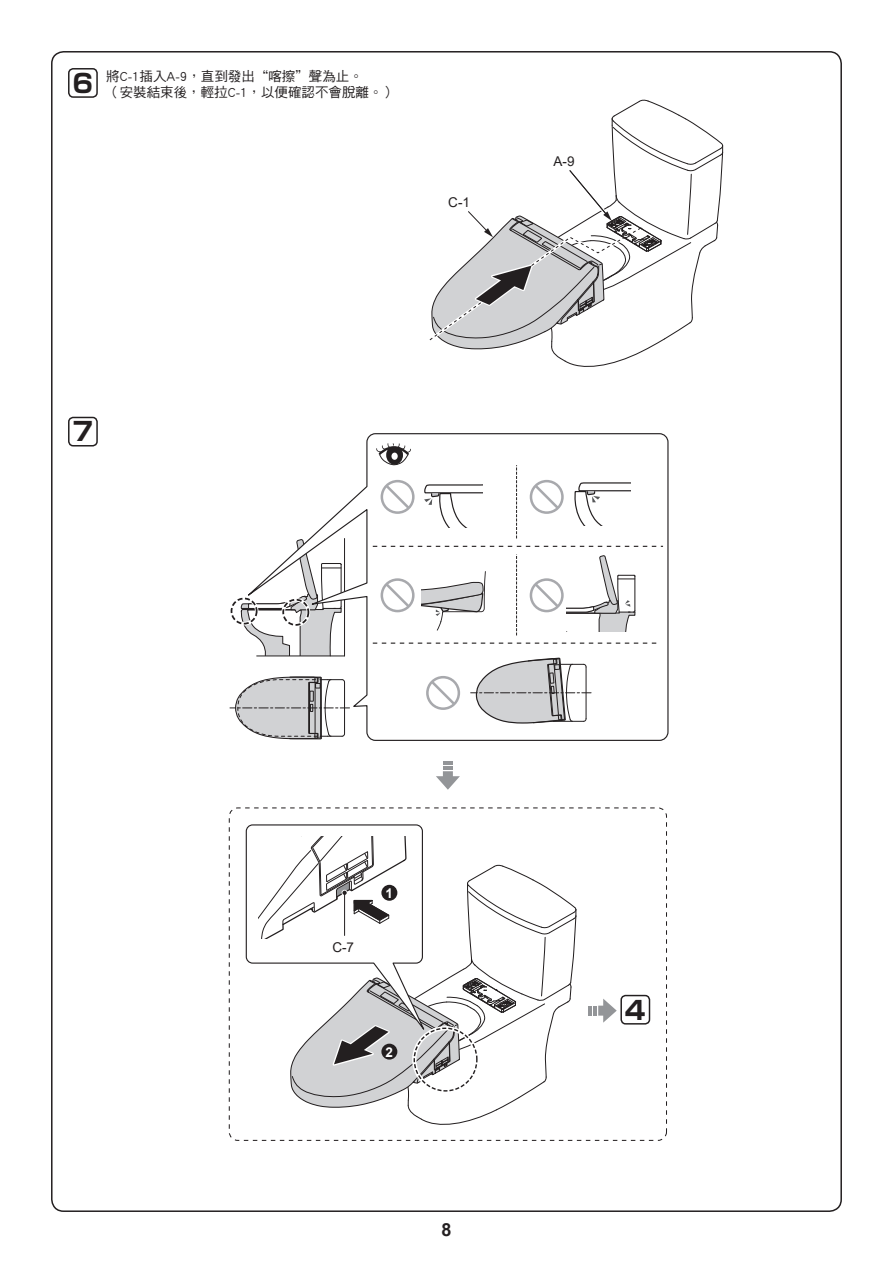
<style>
.page{position:relative;width:893px;height:1263px;background:#fff}
.page>*{position:absolute;margin:0;border:0;box-sizing:border-box;transform-origin:0 0}
.t1{font:700 25.5px "Shin Go Pro";color:#231f20}
.t2{font:700 18px "Arial";color:#231f20}
.t3{font:13.5px/15.8px "DF Hei Std W5";color:#231f20}
.t4{font:13.5px "Arial";color:#231f20}
.t5{font:700 13.5px "Arial";color:#fff}
</style>
<div class="page">
<div style="left:68px;top:417px;width:30px;height:29px;border:1px solid #231f20;border-radius:5px"></div>
<svg style="left:233px;top:433px;width:436px;height:308px"></svg>
<svg style="left:424px;top:475px;width:58px;height:52px"></svg>
<svg style="left:381px;top:480px;width:34px;height:34px"></svg>
<svg style="left:530px;top:473px;width:100px;height:52px"></svg>
<svg style="left:373px;top:546px;width:290px;height:1px"></svg>
<svg style="left:516px;top:465px;width:1px;height:73px"></svg>
<svg style="left:373px;top:554px;width:287px;height:175px"></svg>
<svg style="left:376px;top:443px;width:35px;height:22px"></svg>
<svg style="left:245px;top:824px;width:332px;height:301px"></svg>
<svg style="left:436px;top:771px;width:24px;height:19px"></svg>
<svg style="left:443px;top:762px;width:10px;height:3px"></svg>
<hr style="left:443px;top:766px;width:10px;height:4px;background:#939598">
<div style="left:381px;top:885px;width:16px;height:16px;background:#231f20;border-radius:50%"></div>
<div style="left:381px;top:1044px;width:16px;height:15px;background:#231f20;border-radius:50%"></div>
<svg style="left:589px;top:1006px;width:3px;height:10px"></svg>
<svg style="left:598px;top:999px;width:19px;height:24px"></svg>
<hr style="left:593px;top:1006px;width:4px;height:10px;background:#939598">
<div style="left:620px;top:995px;width:30px;height:29px;border:1px solid #231f20;border-radius:5px"></div>
<div style="left:229px;top:807px;width:438px;height:334px;border:1px dashed #231f20;border-radius:9px"></div>
<div style="left:68px;top:68px;width:30px;height:30px;border:1px solid #231f20;border-radius:5px"></div>
<svg style="left:429px;top:100px;width:295px;height:267px"></svg>
<h1 class="t1" style="left:73px;top:63px;width:22px">6</h1>
<p class="t3" style="left:106px;top:68px;width:291px">將C-1插入A-9，直到發出“喀擦＂聲為止。<br>（安裝結束後，輕拉C-1，以便確認不會脫離。）</p>
<p class="t4" style="left:448px;top:193px;width:23px">C-1</p>
<h1 class="t1" style="left:73px;top:411px;width:22px">7</h1>
<p class="t4" style="left:553px;top:152px;width:23px">A-9</p>
<p class="t4" style="left:332px;top:938px;width:23px">C-7</p>
<p class="t5" style="left:386px;top:883px;width:9px">1</p>
<p class="t5" style="left:386px;top:1042px;width:9px">2</p>
<h2 class="t2" style="left:441px;top:1217px;width:12px">8</h2>
<h1 class="t1" style="left:625px;top:990px;width:22px">4</h1>
</div>
